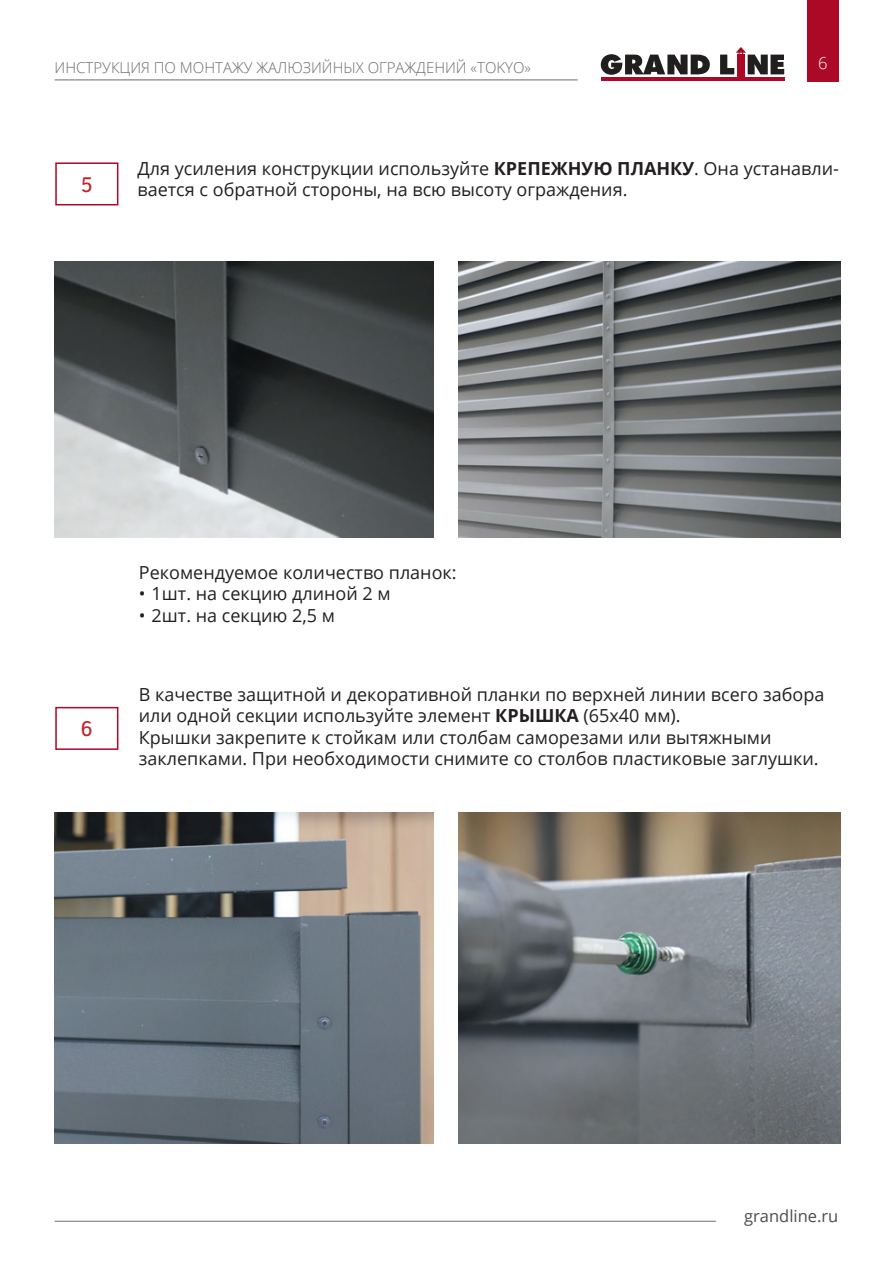
<style>
.page{position:relative;width:893px;height:1263px;background:#fff}
.page>*{position:absolute;margin:0;border:0;box-sizing:border-box;transform-origin:0 0}
.t1{font:21px "Red Ring";color:#be262c}
.t2{font:18px/21.6px "Open Sans";color:#231f20}
.t3{font:16.5px "Open Sans";color:#4b4c4d}
.t4{font:300 16.5px "Open Sans";color:#fff}
.t5{font:300 15px "Open Sans";color:#6c6d70}
.s1{font-weight:700}
</style>
<div class="page">
<div style="left:807px;top:0;width:31px;height:81px;background:#ac0926"></div>
<div style="left:737px;top:55px;width:7px;height:24px;background:#ac0926"></div>
<hr style="left:601px;top:77px;width:183px;height:3px;background:#ac0926">
<svg style="left:601px;top:54px;width:109px;height:21px"></svg>
<svg style="left:720px;top:47px;width:64px;height:27px"></svg>
<hr style="left:55px;top:80px;width:523px;height:1px;background:#6c6d70">
<hr style="left:55px;top:1221px;width:661px;height:1px;background:#6c6d70">
<div style="left:55px;top:162px;width:63px;height:43px;border:2px solid #ac0926"></div>
<div style="left:55px;top:707px;width:63px;height:43px;border:2px solid #ac0926"></div>
<img style="left:458px;top:261px;width:382px;height:277px">
<img style="left:458px;top:812px;width:382px;height:332px">
<img style="left:54px;top:261px;width:380px;height:277px">
<img style="left:54px;top:812px;width:380px;height:332px">
<p class="t5" style="left:55px;top:58px;width:478px">ИНСТРУКЦИЯ ПО МОНТАЖУ ЖАЛЮЗИЙНЫХ ОГРАЖДЕНИЙ «TOKYO»</p>
<p class="t4" style="left:818px;top:52px;width:11px">6</p>
<p class="t1" style="left:81px;top:171px;width:13px">5</p>
<p class="t2" style="left:138px;top:157px;width:703px">Для усиления конструкции используйте <span class="s1">КРЕПЕЖНУЮ ПЛАНКУ</span>. Она устанавли&shy;вается с обратной стороны, на всю высоту ограждения.</p>
<p class="t1" style="left:81px;top:716px;width:13px">6</p>
<p class="t2" style="left:139px;top:561px;width:319px">Рекомендуемое количество планок:</p>
<p class="t2" style="left:139px;top:583px;width:253px">• 1шт. на секцию длиной 2 м</p>
<p class="t2" style="left:139px;top:604px;width:198px">• 2шт. на секцию 2,5 м</p>
<p class="t2" style="left:139px;top:683px;width:687px">В качестве защитной и декоративной планки по верхней линии всего забора или одной секции используйте элемент <span class="s1">КРЫШКА</span> (65х40 мм).<br>Крышки закрепите к стойкам или столбам саморезами или вытяжными заклепками. При необходимости снимите со столбов пластиковые заглушки.</p>
<p class="t3" style="left:744px;top:1204px;width:96px">grandline.ru</p>
</div>
